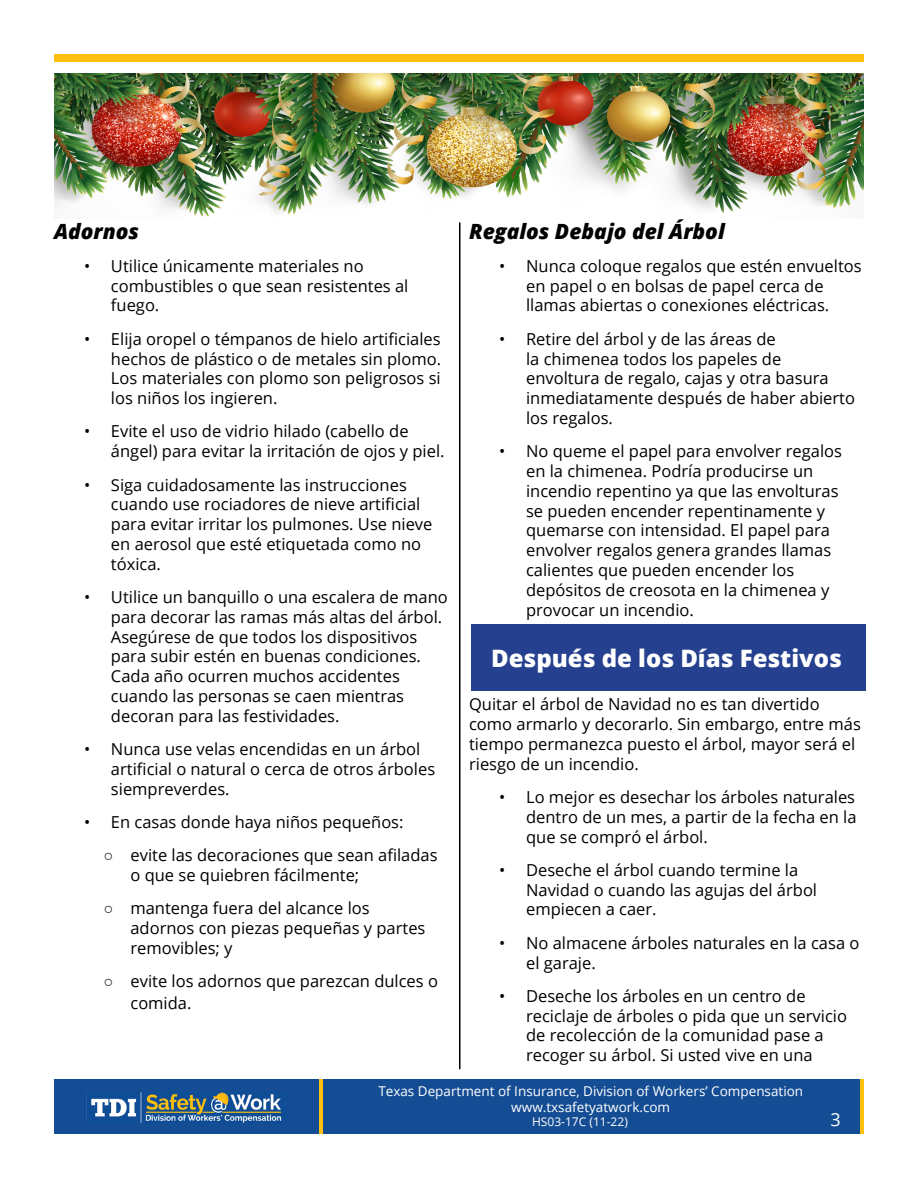
<style>
.page{position:relative;width:918px;height:1188px;background:#fff}
.page>*{position:absolute;margin:0;border:0;box-sizing:border-box;transform-origin:0 0}
.t1{font:800 24px "Open Sans";color:#fff}
.t2{font:italic 800 21px "Open Sans";color:#000}
.t3{font:18px "Open Sans";color:#fff}
.t4{font:16.5px/19.8px "Open Sans";color:#000}
.t5{font:13.5px/16.2px "Open Sans";color:#fff;text-align:center}
.t6{font:12px "Open Sans";color:#fff}
.s1{font-family:"Arial"}
</style>
<div class="page">
<img style="left:54px;top:73px;width:810px;height:144px">
<div style="left:471px;top:624px;width:395px;height:67px;background:#25408f"></div>
<div style="left:54px;top:1080px;width:810px;height:54px;background:#154d94"></div>
<img style="left:90px;top:1092px;width:192px;height:31px">
<hr style="left:860px;top:1080px;width:4px;height:54px;background:#fec00f">
<hr style="left:319px;top:1080px;width:4px;height:54px;background:#fec00f">
<hr style="left:459px;top:222px;width:1px;height:847px;background:#000">
<div style="left:54px;top:54px;width:810px;height:7px;background:#fec00f"></div>
<p class="t2" style="left:469px;top:215px;width:257px">Regalos Debajo del Árbol</p>
<p class="t4" style="left:526px;top:256px;width:337px;text-indent:-27px">• Nunca coloque regalos que estén envueltos en papel o en bolsas de papel cerca de llamas abiertas o conexiones eléctricas.</p>
<p class="t4" style="left:526px;top:328px;width:330px;text-indent:-27px">• Retire del árbol y de las áreas de<br>la chimenea todos los papeles de envoltura de regalo, cajas y otra basura inmediatamente después de haber abierto los regalos.</p>
<p class="t4" style="left:526px;top:441px;width:317px;text-indent:-27px">• No queme el papel para envolver regalos en la chimenea. Podría producirse un incendio repentino ya que las envolturas se pueden encender repentinamente y quemarse con intensidad. El papel para envolver regalos genera grandes llamas calientes que pueden encender los depósitos de creosota en la chimenea y provocar un incendio.</p>
<h1 class="t1" style="left:491px;top:640px;width:352px">Después de los Días Festivos</h1>
<p class="t4" style="left:469px;top:694px;width:393px">Quitar el árbol de Navidad no es tan divertido como armarlo y decorarlo. Sin embargo, entre más tiempo permanezca puesto el árbol, mayor será el riesgo de un incendio.</p>
<p class="t4" style="left:526px;top:787px;width:332px;text-align:justify;text-indent:-27px">• Lo mejor es desechar los árboles naturales dentro de un mes, a partir de la fecha en la que se compró el árbol.</p>
<p class="t4" style="left:526px;top:860px;width:293px;text-indent:-27px">• Deseche el árbol cuando termine la<br>Navidad o cuando las agujas del árbol empiecen a caer.</p>
<p class="t4" style="left:526px;top:932px;width:335px;text-indent:-27px">• No almacene árboles naturales en la casa o el garaje.</p>
<p class="t4" style="left:526px;top:986px;width:322px;text-indent:-27px">• Deseche los árboles en un centro de reciclaje de árboles o pida que un servicio de recolección de la comunidad pase a recoger su árbol. Si usted vive en una</p>
<p class="t5" style="left:378px;top:1082px;width:426px">Texas Department of Insurance, Division of Workers’ Compensation www.txsafetyatwork.com</p>
<p class="t6" style="left:532px;top:1114px;width:97px">HS03-17C (11-22)</p>
<p class="t3" style="left:831px;top:1107px;width:12px">3</p>
<p class="t2" style="left:54px;top:215px;width:87px">Adornos</p>
<p class="t4" style="left:111px;top:256px;width:299px;text-indent:-27px">• Utilice únicamente materiales no combustibles o que sean resistentes al fuego.</p>
<p class="t4" style="left:111px;top:328px;width:332px;text-align:justify;text-indent:-27px">• Elija oropel o témpanos de hielo artificiales hechos de plástico o de metales sin plomo.<br>Los materiales con plomo son peligrosos si los niños los ingieren.</p>
<p class="t4" style="left:111px;top:421px;width:335px;text-indent:-27px">• Evite el uso de vidrio hilado (cabello de ángel) para evitar la irritación de ojos y piel.</p>
<p class="t4" style="left:111px;top:474px;width:323px;text-indent:-27px">• Siga cuidadosamente las instrucciones cuando use rociadores de nieve artificial para evitar irritar los pulmones. Use nieve en aerosol que esté etiquetada como no tóxica.</p>
<p class="t4" style="left:111px;top:587px;width:338px;text-indent:-27px">• Utilice un banquillo o una escalera de mano para decorar las ramas más altas del árbol.<br>Asegúrese de que todos los dispositivos para subir estén en buenas condiciones.<br>Cada año ocurren muchos accidentes cuando las personas se caen mientras decoran para las festividades.</p>
<p class="t4" style="left:111px;top:739px;width:326px;text-indent:-27px">• Nunca use velas encendidas en un árbol artificial o natural o cerca de otros árboles siempreverdes.</p>
<p class="t4" style="left:84px;top:812px;width:321px">• En casas donde haya niños pequeños:</p>
<p class="t4" style="left:130px;top:845px;width:309px;text-indent:-27px"><span class="s1">○</span> evite las decoraciones que sean afiladas o que se quiebren fácilmente;</p>
<p class="t4" style="left:130px;top:898px;width:297px;text-indent:-27px"><span class="s1">○</span> mantenga fuera del alcance los adornos con piezas pequeñas y partes removibles; y</p>
<p class="t4" style="left:130px;top:970px;width:309px;line-height:21.6px;text-indent:-27px"><span class="s1">○</span> evite los adornos que parezcan dulces o comida.</p>
</div>
